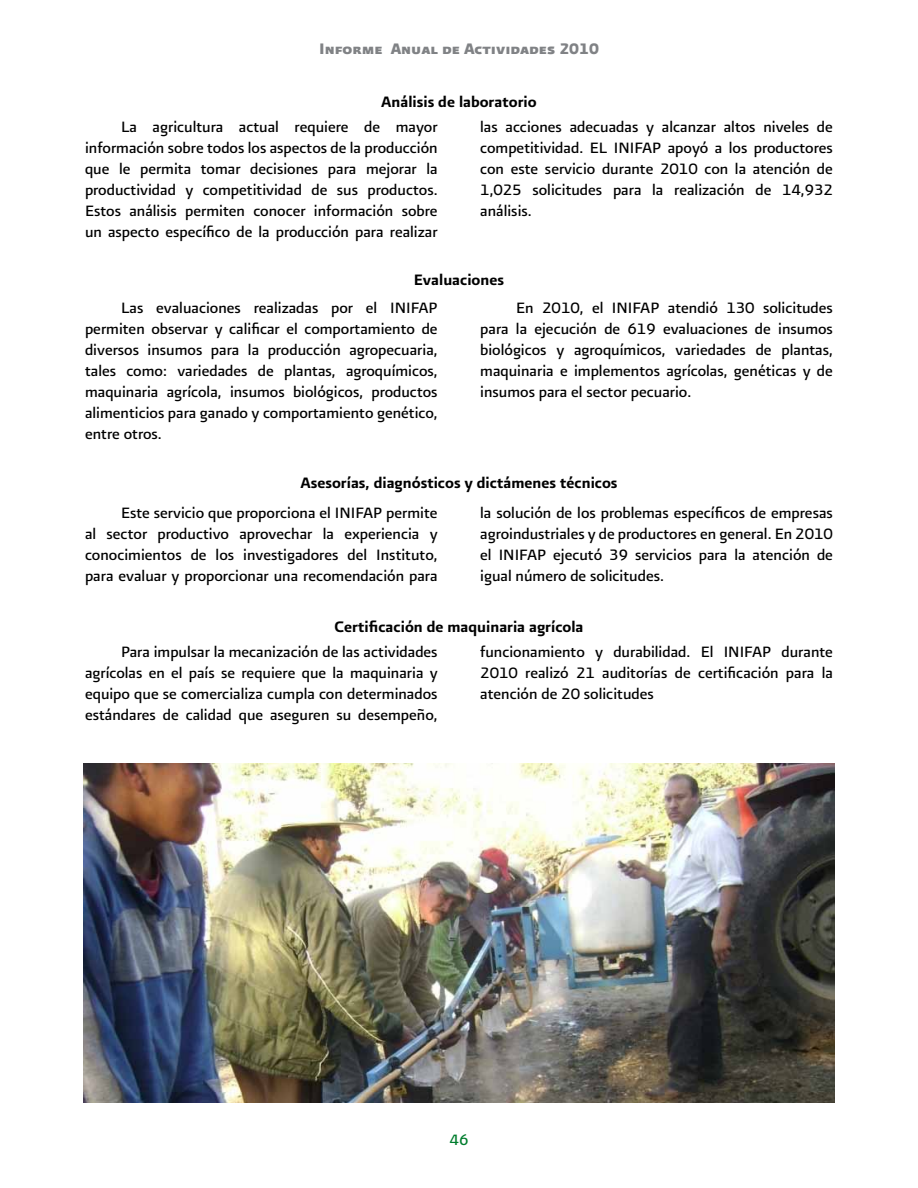
<style>
.page{position:relative;width:918px;height:1188px;background:#fff}
.page>*{position:absolute;margin:0;border:0;box-sizing:border-box;transform-origin:0 0}
.t1{font:18px/21px "Presidencia Base";color:#000;text-align:justify}
.t2{font:18px "Presidencia Firme";color:#000}
.t3{font:18px "Presidencia Fuerte Versalitas";color:#808285}
.t4{font:18px "Presidencia Base";color:#007d2e}
</style>
<div class="page">
<img style="left:83px;top:764px;width:752px;height:339px">
<p class="t3" style="left:319px;top:39px;width:281px">Informe Anual de Actividades 2010</p>
<p class="t2" style="left:381px;top:92px;width:157px">Análisis de laboratorio</p>
<p class="t1" style="left:85px;top:116px;width:354px;text-indent:36px">La agricultura actual requiere de mayor información sobre todos los aspectos de la producción que le permita tomar decisiones para mejorar la productividad y competitividad de sus productos.<br>Estos análisis permiten conocer información sobre un aspecto específico de la producción para realizar</p>
<p class="t1" style="left:480px;top:116px;width:354px">las acciones adecuadas y alcanzar altos niveles de competitividad. EL INIFAP apoyó a los productores con este servicio durante 2010 con la atención de 1,025 solicitudes para la realización de 14,932 análisis.</p>
<p class="t2" style="left:414px;top:270px;width:92px">Evaluaciones</p>
<p class="t1" style="left:85px;top:297px;width:354px;text-indent:36px">Las evaluaciones realizadas por el INIFAP permiten observar y calificar el comportamiento de diversos insumos para la producción agropecuaria, tales como: variedades de plantas, agroquímicos, maquinaria agrícola, insumos biológicos, productos alimenticios para ganado y comportamiento genético, entre otros.</p>
<p class="t1" style="left:480px;top:297px;width:354px;text-indent:36px">En 2010, el INIFAP atendió 130 solicitudes para la ejecución de 619 evaluaciones de insumos biológicos y agroquímicos, variedades de plantas, maquinaria e implementos agrícolas, genéticas y de insumos para el sector pecuario.</p>
<p class="t2" style="left:300px;top:473px;width:319px">Asesorías, diagnósticos y dictámenes técnicos</p>
<p class="t1" style="left:85px;top:501px;width:354px;text-indent:36px">Este servicio que proporciona el INIFAP permite al sector productivo aprovechar la experiencia y conocimientos de los investigadores del Instituto, para evaluar y proporcionar una recomendación para</p>
<p class="t1" style="left:480px;top:502px;width:354px">la solución de los problemas específicos de empresas agroindustriales y de productores en general. En 2010 el INIFAP ejecutó 39 servicios para la atención de igual número de solicitudes.</p>
<p class="t2" style="left:334px;top:617px;width:251px">Certificación de maquinaria agrícola</p>
<p class="t1" style="left:85px;top:641px;width:354px;text-indent:36px">Para impulsar la mecanización de las actividades agrícolas en el país se requiere que la maquinaria y equipo que se comercializa cumpla con determinados estándares de calidad que aseguren su desempeño,</p>
<p class="t1" style="left:480px;top:641px;width:354px">funcionamiento y durabilidad. El INIFAP durante 2010 realizó 21 auditorías de certificación para la atención de 20 solicitudes</p>
<p class="t4" style="left:450px;top:1130px;width:20px">46</p>
</div>
